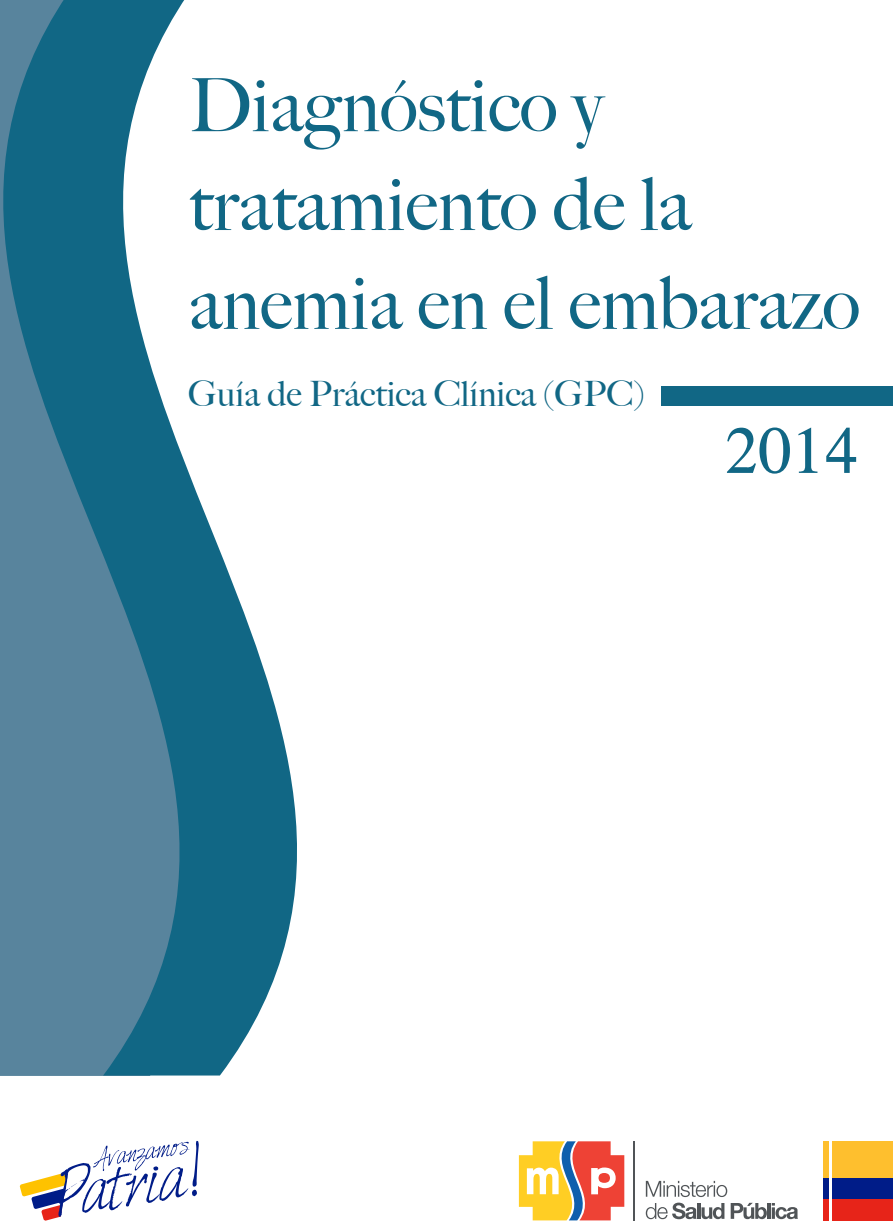
<style>
.page{position:relative;width:893px;height:1231px;background:#fff}
.page>*{position:absolute;margin:0;border:0;box-sizing:border-box;transform-origin:0 0}
.t1{font:500 73.5px/98.7px "Big Caslon";color:#116785}
.t2{font:66.5px "Mshtakan";color:#116785}
.t3{font:500 35px "Big Caslon";color:#116785}
</style>
<div class="page">
<div style="left:823px;top:1177px;width:6px;height:21px;background:#001c88"></div>
<div style="left:823px;top:1141px;width:6px;height:36px;background:#febf2e"></div>
<div style="left:832px;top:1141px;width:61px;height:36px;background:#febf2e"></div>
<div style="left:832px;top:1177px;width:61px;height:21px;background:#001c88"></div>
<div style="left:823px;top:1199px;width:6px;height:21px;background:#e72419"></div>
<div style="left:832px;top:1199px;width:61px;height:21px;background:#e72419"></div>
<svg style="left:646px;top:1180px;width:81px;height:16px"></svg>
<svg style="left:646px;top:1202px;width:78px;height:16px"></svg>
<svg style="left:731px;top:1202px;width:67px;height:16px"></svg>
<hr style="left:633px;top:1141px;width:1px;height:79px;background:#505457">
<svg style="left:20px;top:1141px;width:179px;height:79px"></svg>
<svg style="left:519px;top:1141px;width:105px;height:79px"></svg>
<svg style="left:0;top:0;width:297px;height:1075px"></svg>
<div style="left:661px;top:386px;width:232px;height:19px;background:#116785"></div>
<p class="t1" style="left:189px;top:57px;width:673px">Diagnóstico y tratamiento de la anemia en el embarazo</p>
<p class="t3" style="left:188px;top:373px;width:458px">Guía de Práctica Clínica (GPC)</p>
<p class="t2" style="left:725px;top:413px;width:134px">2014</p>
</div>
